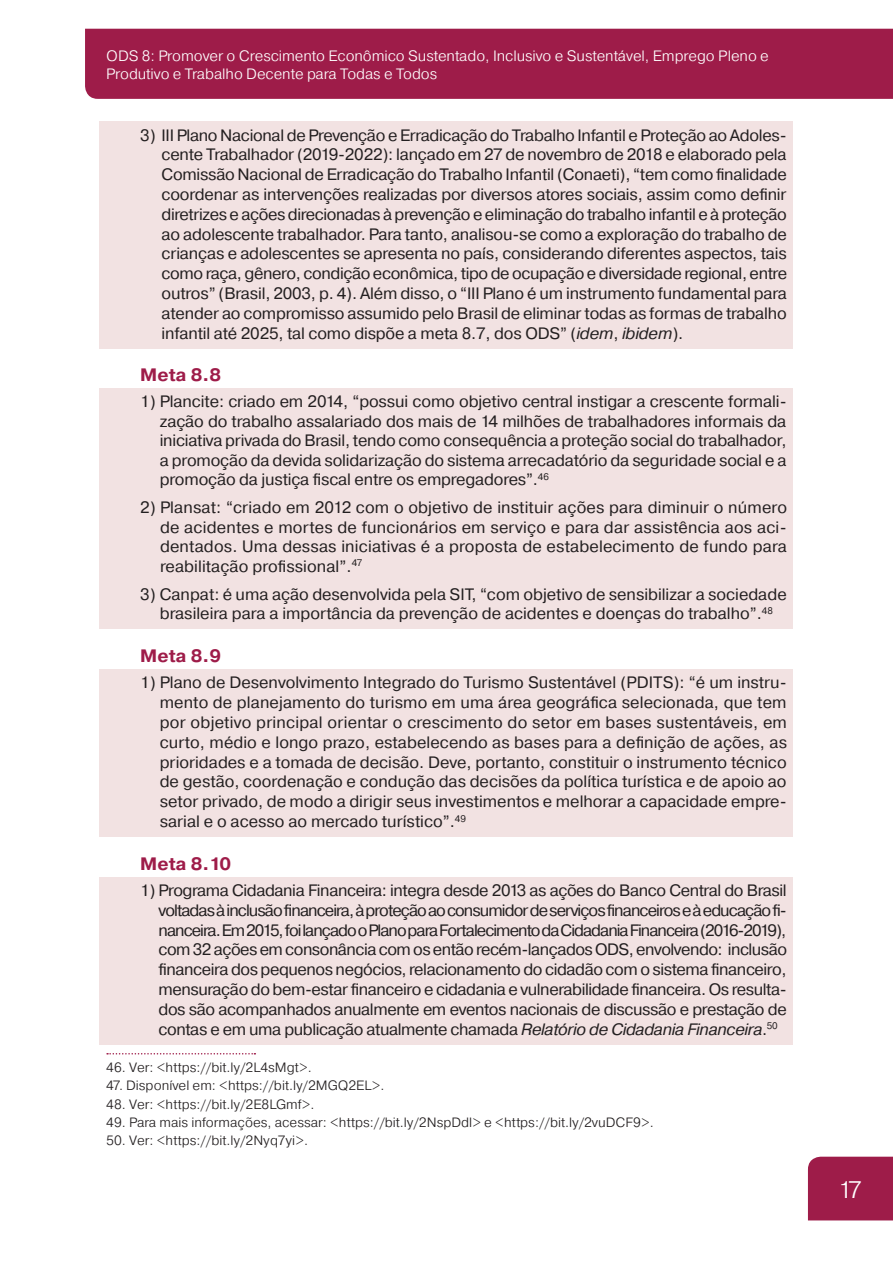
<style>
.page{position:relative;width:893px;height:1263px;background:#fff}
.page>*{position:absolute;margin:0;border:0;box-sizing:border-box;transform-origin:0 0}
.t1{font:300 24px "Pragmatica";color:#fff}
.titulo_2{font:700 18px "Pragmatica";color:#9e1c49}
.texto_blocado{font:16.5px/19.8px "Pragmatica";color:#231f20;text-align:justify}
.t2{font:300 15px/18px "Pragmatica";letter-spacing:-.005em;color:#fff}
.notas_rodape{font:300 13.5px "Pragmatica";color:#231f20}
.s1{font-style:italic}
</style>
<div class="page">
<div style="left:85px;top:29px;width:808px;height:70px;background:#9e1c49"></div>
<div style="left:808px;top:1157px;width:85px;height:63px;background:#9e1c49"></div>
<div style="left:100px;top:121px;width:693px;height:227px;background:#f2e2e2"></div>
<div style="left:100px;top:388px;width:693px;height:107px;background:#f2e2e2"></div>
<div style="left:100px;top:494px;width:693px;height:88px;background:#f2e2e2"></div>
<div style="left:100px;top:580px;width:693px;height:49px;background:#f2e2e2"></div>
<div style="left:100px;top:669px;width:693px;height:168px;background:#f2e2e2"></div>
<div style="left:100px;top:877px;width:693px;height:167px;background:#f2e2e2"></div>
<svg style="left:107px;top:1053px;width:148px;height:1px"></svg>
<p class="t2" style="left:106px;top:46px;width:664px">ODS 8: Promover o Crescimento Econômico Sustentado, Inclusivo e Sustentável, Emprego Pleno e<br>Produtivo e Trabalho Decente para Todas e Todos</p>
<p class="texto_blocado" style="left:162px;top:125px;width:627px;text-indent:-21px">3) III Plano Nacional de Prevenção e Erradicação do Trabalho Infantil e Proteção ao Adoles&shy;cente Trabalhador (2019-2022): lançado em 27 de novembro de 2018 e elaborado pela Comissão Nacional de Erradicação do Trabalho Infantil (Conaeti), “tem como finalidade coordenar as intervenções realizadas por diversos atores sociais, assim como definir diretrizes e ações direcionadas à prevenção e eliminação do trabalho infantil e à proteção ao adolescente trabalhador. Para tanto, analisou-se como a exploração do trabalho de crianças e adolescentes se apresenta no país, considerando diferentes aspectos, tais como raça, gênero, condição econômica, tipo de ocupação e diversidade regional, entre outros” (Brasil, 2003, p. 4). Além disso, o “III Plano é um instrumento fundamental para atender ao compromisso assumido pelo Brasil de eliminar todas as formas de trabalho infantil até 2025, tal como dispõe a meta 8.7, dos ODS” (<span class="s1">idem</span>, <span class="s1">ibidem</span>).</p>
<p class="titulo_2" style="left:140px;top:363px;width:82px">Meta 8.8</p>
<p class="texto_blocado" style="left:160px;top:392px;width:628px;text-indent:-19px">1) Plancite: criado em 2014, “possui como objetivo central instigar a crescente formali&shy;zação do trabalho assalariado dos mais de 14 milhões de trabalhadores informais da iniciativa privada do Brasil, tendo como consequência a proteção social do trabalhador, a promoção da devida solidarização do sistema arrecadatório da seguridade social e a promoção da justiça fiscal entre os empregadores”.<sup>46</sup></p>
<p class="texto_blocado" style="left:160px;top:498px;width:628px;text-indent:-20px">2) Plansat: “criado em 2012 com o objetivo de instituir ações para diminuir o número de acidentes e mortes de funcionários em serviço e para dar assistência aos aci&shy;dentados. Uma dessas iniciativas é a proposta de estabelecimento de fundo para reabilitação profissional”.<sup>47</sup></p>
<p class="texto_blocado" style="left:140px;top:585px;width:648px;text-align:center">3) Canpat: é uma ação desenvolvida pela SIT, “com objetivo de sensibilizar a sociedade brasileira para a importância da prevenção de acidentes e doenças do trabalho”.<sup>48</sup></p>
<p class="titulo_2" style="left:140px;top:644px;width:82px">Meta 8.9</p>
<p class="texto_blocado" style="left:160px;top:673px;width:629px;text-indent:-19px">1) Plano de Desenvolvimento Integrado do Turismo Sustentável (PDITS): “é um instru&shy;mento de planejamento do turismo em uma área geográfica selecionada, que tem por objetivo principal orientar o crescimento do setor em bases sustentáveis, em curto, médio e longo prazo, estabelecendo as bases para a definição de ações, as prioridades e a tomada de decisão. Deve, portanto, constituir o instrumento técnico de gestão, coordenação e condução das decisões da política turística e de apoio ao setor privado, de modo a dirigir seus investimentos e melhorar a capacidade empre&shy;sarial e o acesso ao mercado turístico”.<sup>49</sup></p>
<p class="titulo_2" style="left:140px;top:852px;width:92px">Meta 8.10</p>
<p class="texto_blocado" style="left:159px;top:881px;width:630px;text-indent:-18px">1) Programa Cidadania Financeira: integra desde 2013 as ações do Banco Central do Brasil voltadas à inclusão financeira, à proteção ao consumidor de serviços financeiros e à educação fi&shy;nanceira. Em 2015, foi lançado o Plano para Fortalecimento da Cidadania Financeira (2016-2019), com 32 ações em consonância com os então recém-lançados ODS, envolvendo: inclusão financeira dos pequenos negócios, relacionamento do cidadão com o sistema financeiro, mensuração do bem-estar financeiro e cidadania e vulnerabilidade financeira. Os resulta&shy;dos são acompanhados anualmente em eventos nacionais de discussão e prestação de contas e em uma publicação atualmente chamada <span class="s1">Relatório de Cidadania Financeira</span>.<sup>50</sup></p>
<p class="notas_rodape" style="left:106px;top:1059px;width:207px">46. Ver: &lt;https://bit.ly/2L4sMgt&gt;.</p>
<p class="notas_rodape" style="left:106px;top:1077px;width:280px">47. Disponível em: &lt;https://bit.ly/2MGQ2EL&gt;.</p>
<p class="notas_rodape" style="left:106px;top:1095px;width:210px">48. Ver: &lt;https://bit.ly/2E8LGmf&gt;.</p>
<p class="notas_rodape" style="left:106px;top:1114px;width:549px">49. Para mais informações, acessar: &lt;https://bit.ly/2NspDdl&gt; e &lt;https://bit.ly/2vuDCF9&gt;.</p>
<p class="notas_rodape" style="left:106px;top:1132px;width:203px">50. Ver: &lt;https://bit.ly/2Nyq7yi&gt;.</p>
<h1 class="t1" style="left:838px;top:1174px;width:26px">17</h1>
</div>
